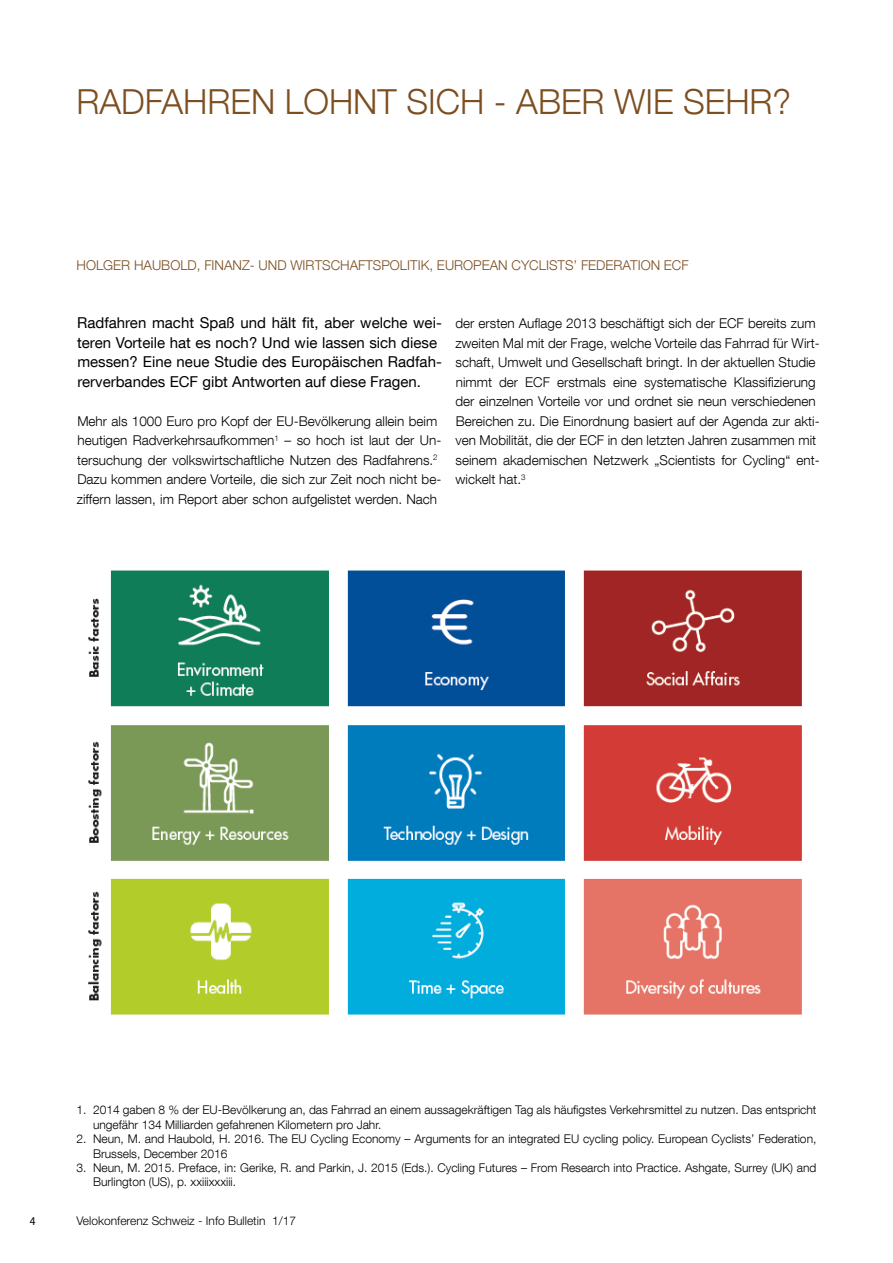
<style>
.page{position:relative;width:893px;height:1263px;background:#fff}
.page>*{position:absolute;margin:0;border:0;box-sizing:border-box;transform-origin:0 0}
.t1{font:300 34.5px "Helvetica Neue LT Com";color:#7c4e20}
.t2{font:15px/19.5px "Helvetica Neue LT Com";color:#000}
.t3{font:300 13.5px/19.5px "Helvetica Neue LT Com";color:#000}
.t4{font:300 13.5px "Helvetica Neue LT Com";color:#7c4e20}
.t5{font:300 12px/14.4px "Helvetica Neue LT Com";color:#000}
.t6{font:300 12px "Helvetica Neue LT Std";color:#000}
.t7{font:semi-condensed 12px "Myriad Pro";color:#000}
</style>
<div class="page">
<img style="left:88px;top:570px;width:714px;height:445px">
<h1 class="t1" style="left:77px;top:80px;width:716px">RADFAHREN LOHNT SICH - ABER WIE SEHR?</h1>
<p class="t4" style="left:77px;top:257px;width:614px">HOLGER HAUBOLD, FINANZ- UND WIRTSCHAFTSPOLITIK, EUROPEAN CYCLISTS’ FEDERATION ECF</p>
<p class="t2" style="left:77px;top:313px;width:366px">Radfahren macht Spaß und hält fit, aber welche wei&shy;teren Vorteile hat es noch? Und wie lassen sich diese messen? Eine neue Studie des Europäischen Radfah&shy;rerverbandes ECF gibt Antworten auf diese Fragen.</p>
<p class="t3" style="left:77px;top:411px;width:366px">Mehr als 1000 Euro pro Kopf der EU-Bevölkerung allein beim heutigen Radverkehrsaufkommen<sup>1</sup> – so hoch ist laut der Un&shy;tersuchung der volkswirtschaftliche Nutzen des Radfahrens.<sup>2<br></sup>Dazu kommen andere Vorteile, die sich zur Zeit noch nicht be&shy;ziffern lassen, im Report aber schon aufgelistet werden. Nach</p>
<p class="t3" style="left:455px;top:313px;width:366px">der ersten Auflage 2013 beschäftigt sich der ECF bereits zum zweiten Mal mit der Frage, welche Vorteile das Fahrrad für Wirt&shy;schaft, Umwelt und Gesellschaft bringt. In der aktuellen Studie nimmt der ECF erstmals eine systematische Klassifizierung der einzelnen Vorteile vor und ordnet sie neun verschiedenen Bereichen zu. Die Einordnung basiert auf der Agenda zur akti&shy;ven Mobilität, die der ECF in den letzten Jahren zusammen mit seinem akademischen Netzwerk „Scientists for Cycling“ ent&shy;wickelt hat.<sup>3</sup></p>
<p class="t5" style="left:93px;top:1103px;width:725px;text-indent:-16px">1. 2014 gaben 8 % der EU-Bevölkerung an, das Fahrrad an einem aussagekräftigen Tag als häufigstes Verkehrsmittel zu nutzen. Das entspricht ungefähr 134 Milliarden gefahrenen Kilometern pro Jahr.</p>
<p class="t5" style="left:93px;top:1131px;width:725px;text-indent:-16px">2. Neun, M. and Haubold, H. 2016. The EU Cycling Economy – Arguments for an integrated EU cycling policy. European Cyclists’ Federation,<br>Brussels, December 2016</p>
<p class="t5" style="left:93px;top:1160px;width:725px;text-indent:-16px">3. Neun, M. 2015. Preface, in: Gerike, R. and Parkin, J. 2015 (Eds.). Cycling Futures – From Research into Practice. Ashgate, Surrey (UK) and<br>Burlington (US), p. xxiiixxxiii.</p>
<p class="t7" style="left:30px;top:1215px;width:7px">4</p>
<p class="t6" style="left:77px;top:1214px;width:221px">Velokonferenz Schweiz - Info Bulletin 1/17</p>
</div>
